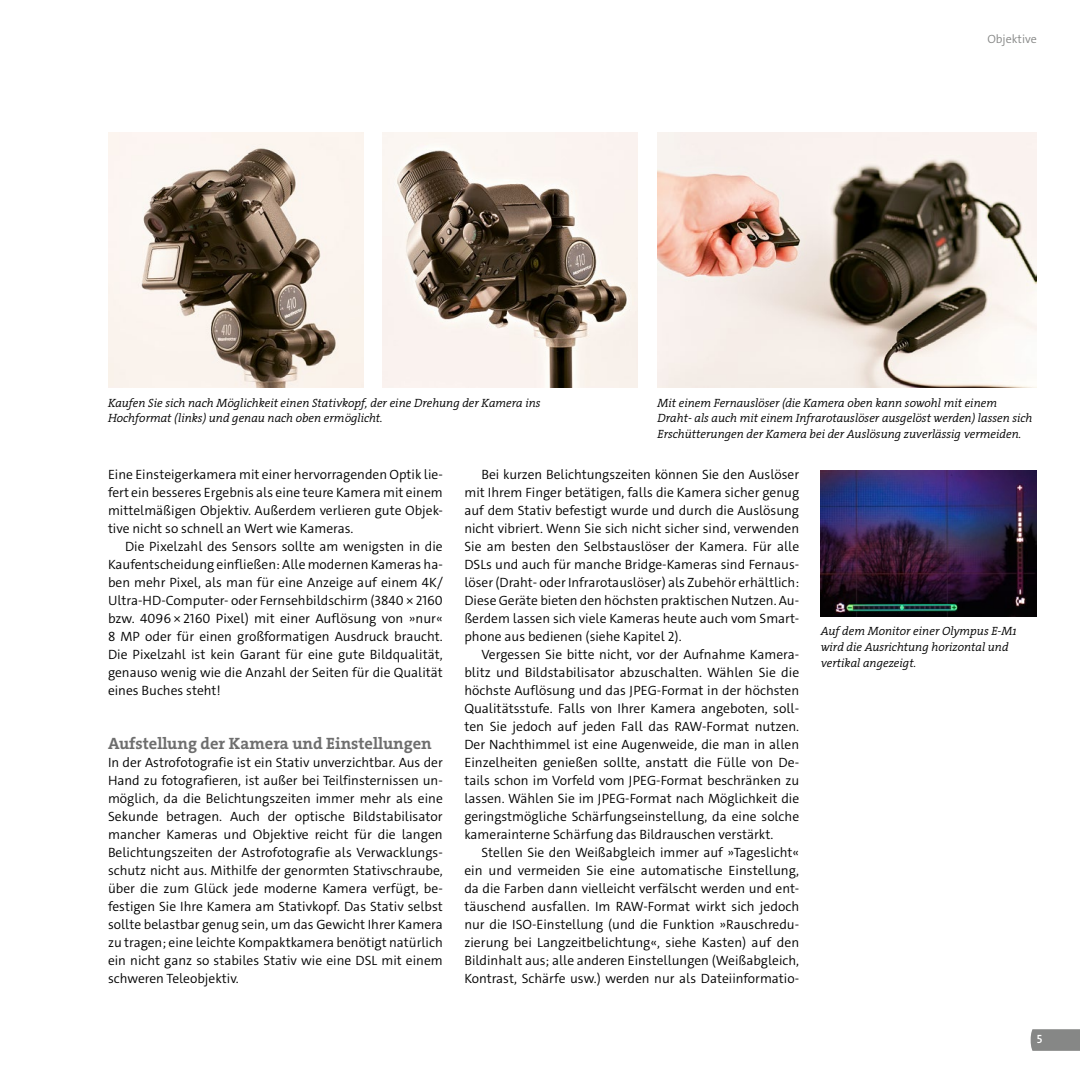
<style>
.page{position:relative;width:1080px;height:1080px;background:#fff}
.page>*{position:absolute;margin:0;border:0;box-sizing:border-box;transform-origin:0 0}
._122_Heading3{font:16.5px "The Serif HP7 Bld";color:#6e6e6e}
._200_Body{font:300 13.5px/18px "The Sans C4 s";color:#000;text-align:justify}
._201_Body_1st_0pt{font:300 13.5px/18px "The Sans C4 s";color:#000;text-align:justify}
._330_Figure_Caption{font:12px/15.8px "The Serif HP4 Se Lig IT";color:#000}
.t1{font:300 12px "The Sans C4 s";color:#868786}
.t2{font:600 12px "The Sans C4 s";color:#fff}
</style>
<div class="page">
<svg style="left:1031px;top:1029px;width:49px;height:22px"></svg>
<img style="left:108px;top:133px;width:255px;height:255px">
<img style="left:658px;top:133px;width:379px;height:255px">
<img style="left:383px;top:133px;width:255px;height:255px">
<img style="left:821px;top:470px;width:216px;height:147px">
<p class="t1" style="left:987px;top:31px;width:51px">Objektive</p>
<p class="_330_Figure_Caption" style="left:108px;top:395px;width:434px">Kaufen Sie sich nach Möglichkeit einen Stativkopf, der eine Drehung der Kamera ins<br>Hochformat (links) und genau nach oben ermöglicht.</p>
<p class="_330_Figure_Caption" style="left:658px;top:395px;width:377px">Mit einem Fernauslöser (die Kamera oben kann sowohl mit einem<br>Draht- als auch mit einem Infrarotauslöser ausgelöst werden) lassen sich<br>Erschütterungen der Kamera bei der Auslösung zuverlässig vermeiden.</p>
<p class="_200_Body" style="left:108px;top:466px;width:336px">Eine Einsteigerkamera mit einer hervorragenden Optik lie&shy;fert ein besseres Ergebnis als eine teure Kamera mit einem mittelmäßigen Objektiv. Außerdem verlieren gute Objek&shy;tive nicht so schnell an Wert wie Kameras.</p>
<p class="_200_Body" style="left:108px;top:538px;width:336px;text-indent:17px">Die Pixelzahl des Sensors sollte am wenigsten in die Kaufentscheidung einfließen: Alle modernen Kameras ha&shy;ben mehr Pixel, als man für eine Anzeige auf einem 4K/ Ultra-HD-Computer- oder Fernsehbildschirm (3840 × 2160 bzw. 4096 × 2160 Pixel) mit einer Auflösung von »nur« 8 MP oder für einen großformatigen Ausdruck braucht.<br>Die Pixelzahl ist kein Garant für eine gute Bildqualität, genauso wenig wie die Anzahl der Seiten für die Qualität eines Buches steht!</p>
<p class="_122_Heading3" style="left:108px;top:733px;width:325px">Aufstellung der Kamera und Einstellungen</p>
<p class="_201_Body_1st_0pt" style="left:108px;top:754px;width:336px">In der Astrofotografie ist ein Stativ unverzichtbar. Aus der Hand zu fotografieren, ist außer bei Teilfinsternissen un&shy;möglich, da die Belichtungszeiten immer mehr als eine Sekunde betragen. Auch der optische Bildstabilisator mancher Kameras und Objektive reicht für die langen Belichtungszeiten der Astrofotografie als Verwacklungs&shy;schutz nicht aus. Mithilfe der genormten Stativschraube, über die zum Glück jede moderne Kamera verfügt, be&shy;festigen Sie Ihre Kamera am Stativkopf. Das Stativ selbst sollte belastbar genug sein, um das Gewicht Ihrer Kamera zu tragen; eine leichte Kompaktkamera benötigt natürlich ein nicht ganz so stabiles Stativ wie eine DSL mit einem schweren Teleobjektiv.</p>
<p class="_200_Body" style="left:464px;top:466px;width:336px;text-indent:17px">Bei kurzen Belichtungszeiten können Sie den Auslöser mit Ihrem Finger betätigen, falls die Kamera sicher genug auf dem Stativ befestigt wurde und durch die Auslösung nicht vibriert. Wenn Sie sich nicht sicher sind, verwenden Sie am besten den Selbstauslöser der Kamera. Für alle DSLs und auch für manche Bridge-Kameras sind Fernaus&shy;löser (Draht- oder Infrarotauslöser) als Zubehör erhältlich:<br>Diese Geräte bieten den höchsten praktischen Nutzen. Au&shy;ßerdem lassen sich viele Kameras heute auch vom Smart&shy;phone aus bedienen (siehe Kapitel 2).</p>
<p class="_200_Body" style="left:464px;top:646px;width:336px;text-indent:17px">Vergessen Sie bitte nicht, vor der Aufnahme Kamera&shy;blitz und Bildstabilisator abzuschalten. Wählen Sie die höchste Auflösung und das JPEG-Format in der höchsten Qualitätsstufe. Falls von Ihrer Kamera angeboten, soll&shy;ten Sie jedoch auf jeden Fall das RAW-Format nutzen.<br>Der Nachthimmel ist eine Augenweide, die man in allen Einzelheiten genießen sollte, anstatt die Fülle von De&shy;tails schon im Vorfeld vom JPEG-Format beschränken zu lassen. Wählen Sie im JPEG-Format nach Möglichkeit die geringstmögliche Schärfungseinstellung, da eine solche kamerainterne Schärfung das Bildrauschen verstärkt.</p>
<p class="_200_Body" style="left:464px;top:844px;width:336px;text-indent:17px">Stellen Sie den Weißabgleich immer auf »Tageslicht« ein und vermeiden Sie eine automatische Einstellung, da die Farben dann vielleicht verfälscht werden und ent&shy;täuschend ausfallen. Im RAW-Format wirkt sich jedoch nur die ISO-Einstellung (und die Funktion »Rauschredu&shy;zierung bei Langzeitbelichtung«, siehe Kasten) auf den Bildinhalt aus; alle anderen Einstellungen (Weißabgleich, Kontrast, Schärfe usw.) werden nur als Dateiinformatio-</p>
<p class="_330_Figure_Caption" style="left:821px;top:623px;width:197px">Auf dem Monitor einer Olympus E-M1 wird die Ausrichtung horizontal und vertikal angezeigt.</p>
<p class="t2" style="left:1037px;top:1032px;width:7px">5</p>
</div>
